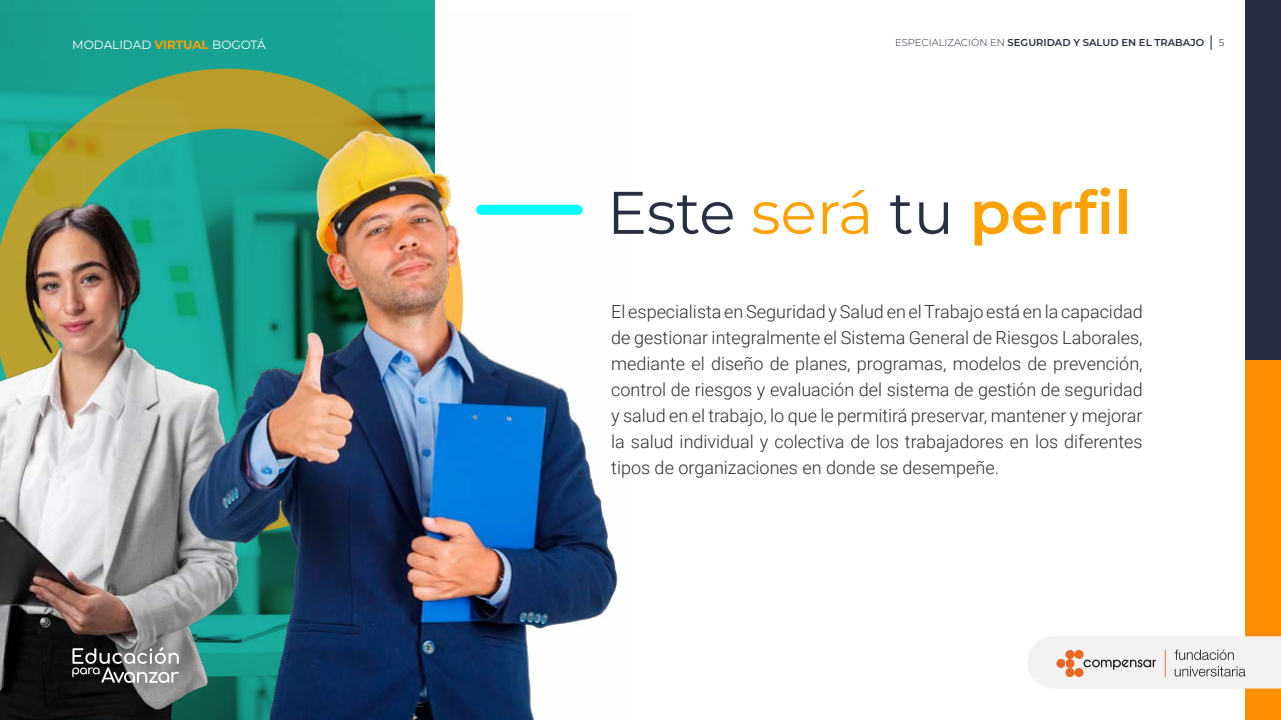
<style>
.page{position:relative;width:1281px;height:720px;background:#fff}
.page>*{position:absolute;margin:0;border:0;box-sizing:border-box;transform-origin:0 0}
.t1{font:60px "Montserrat";color:#272f41}
.t2{font:300 18px/26px "Roboto";color:#2f2f2f;text-align:justify}
.t3{font:12px "Montserrat";color:#fff}
.t4{font:700 12px "Montserrat";color:#ffa100}
.t5{font:600 10px "Montserrat";color:#272f41}
.t6{font:300 10px "Montserrat";color:#0e1a31}
.s1{font-weight:300}
.s2{font-weight:700;color:#ffa100}
.s3{color:#ffa100}
.s4{font-weight:600;color:#ffa100}
</style>
<div class="page">
<svg style="left:1210px;top:35px;width:1px;height:15px"></svg>
<div style="left:1245px;top:0;width:35px;height:720px;background:#272f41"></div>
<div style="left:1245px;top:360px;width:35px;height:360px;background:#ff8e00"></div>
<svg style="left:1028px;top:636px;width:252px;height:53px"></svg>
<img style="left:0;top:12px;width:617px;height:708px">
<svg style="left:72px;top:647px;width:107px;height:36px;background:#777"></svg>
<p class="t3" style="left:245px;top:36px;width:55px">BOGOTÁ</p>
<p class="t5" style="left:894px;top:36px;width:310px"><span class="s1">ESPECIALIZACIÓN EN</span> SEGURIDAD Y SALUD EN EL TRABAJO</p>
<p class="t3" style="left:72px;top:36px;width:195px">MODALIDAD <span class="s2">VIRTUAL</span> BOGOTÁ</p>
<p class="t4" style="left:154px;top:36px;width:82px">PRESENCIAL</p>
<p class="t6" style="left:1218px;top:36px;width:7px">5</p>
<h1 class="t1" style="left:607px;top:173px;width:526px">Este <span class="s3">será</span> tu <span class="s4">perfil</span></h1>
<p class="t2" style="left:611px;top:298px;width:533px">El especialista en Seguridad y Salud en el Trabajo está en la capacidad de gestionar integralmente el Sistema General de Riesgos Laborales, mediante el diseño de planes, programas, modelos de prevención, control de riesgos y evaluación del sistema de gestión de seguridad y salud en el trabajo, lo que le permitirá preservar, mantener y mejorar la salud individual y colectiva de los trabajadores en los diferentes tipos de organizaciones en donde se desempeñe.</p>
</div>
